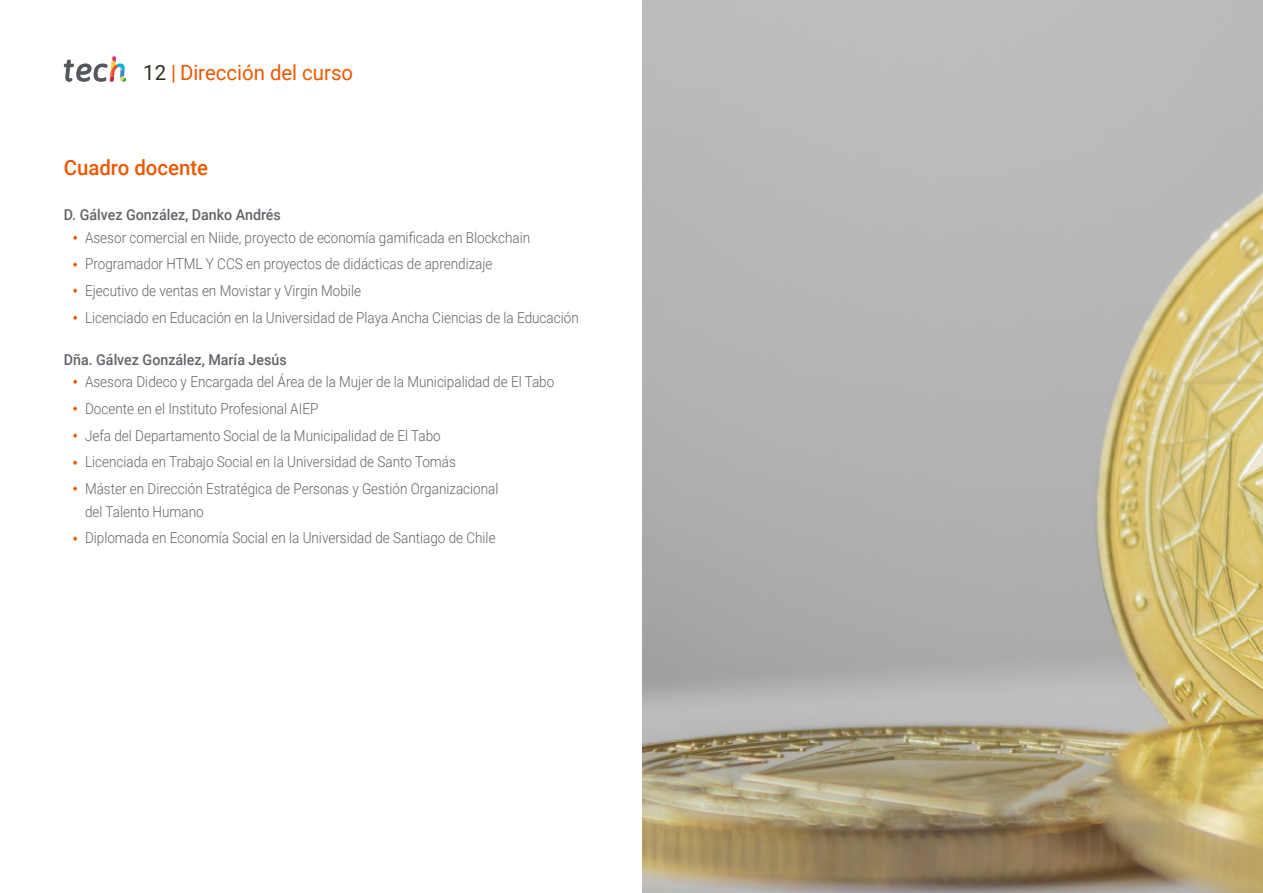
<style>
.page{position:relative;width:1263px;height:893px;background:#fff}
.page>*{position:absolute;margin:0;border:0;box-sizing:border-box;transform-origin:0 0}
.t1{font:21px "Roboto";color:#ec5800}
.t2{font:500 21px "Roboto";color:#ec5800}
.t3{font:300 15px/26.7px "Roboto";color:#61646a;scale:.9 1}
.t4{font:500 15px "Roboto";color:#61646a;scale:.95 1}
.s1{color:#312e20}
</style>
<div class="page">
<svg style="left:64px;top:56px;width:62px;height:26px"></svg>
<img style="left:642px;top:0;width:621px;height:893px">
<h1 class="t1" style="left:143px;top:57px;width:211px"><span class="s1">12</span> | Dirección del curso</h1>
<h1 class="t2" style="left:64px;top:153px;width:146px">Cuadro docente</h1>
<p class="t4" style="left:64px;top:204px;width:230px">D. Gálvez González, Danko Andrés</p>
<p class="t3" style="left:85px;top:223px;width:550px">Asesor comercial en Niide, proyecto de economía gamificada en Blockchain Programador HTML Y CCS en proyectos de didácticas de aprendizaje<br>Ejecutivo de ventas en Movistar y Virgin Mobile<br>Licenciado en Educación en la Universidad de Playa Ancha Ciencias de la Educación</p>
<p class="t4" style="left:64px;top:349px;width:236px">Dña. Gálvez González, María Jesús</p>
<p class="t3" style="left:85px;top:368px;width:523px">Asesora Dideco y Encargada del Área de la Mujer de la Municipalidad de El Tabo Docente en el Instituto Profesional AIEP<br>Jefa del Departamento Social de la Municipalidad de El Tabo<br>Licenciada en Trabajo Social en la Universidad de Santo Tomás<br>Máster en Dirección Estratégica de Personas y Gestión Organizacional</p>
<p class="t3" style="left:85px;top:497px;width:458px">del Talento Humano<br>Diplomada en Economía Social en la Universidad de Santiago de Chile</p>
</div>
